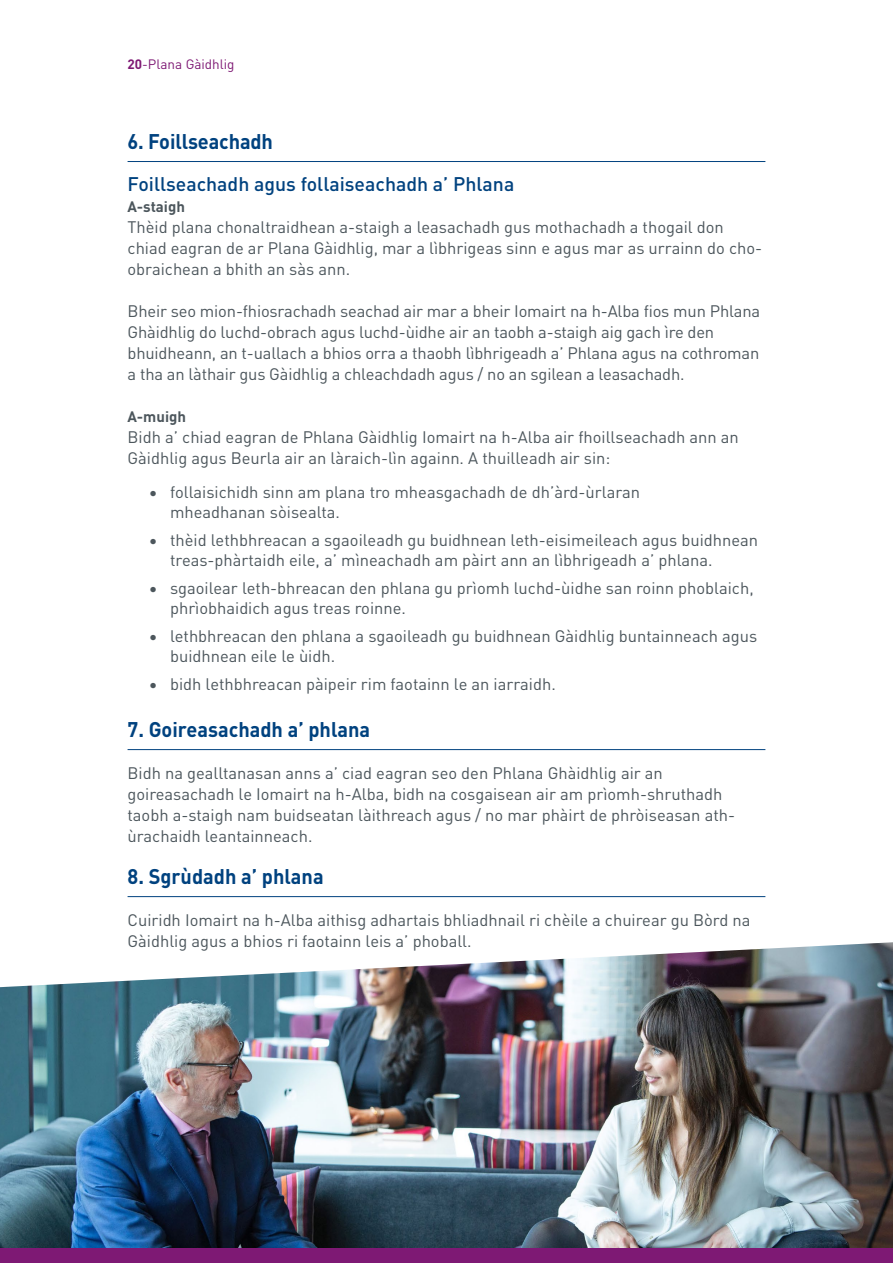
<style>
.page{position:relative;width:893px;height:1263px;background:#fff}
.page>*{position:absolute;margin:0;border:0;box-sizing:border-box;transform-origin:0 0}
.t1{font:700 21px "DINOT";color:#00427f;scale:.95 1}
.t2{font:500 19.5px "DINOT";color:#00427f}
.t3{font:16.5px/21px "DINOT";color:#4c565c}
.t4{font:700 15px "DINOT";color:#4c565c}
.t5{font:13.5px "DINOT";color:#7e1974}
.s1{font-weight:700}
</style>
<div class="page">
<img style="left:0;top:942px;width:893px;height:306px">
<div style="left:0;top:1248px;width:893px;height:15px;background:#7e1974"></div>
<hr style="left:128px;top:161px;width:637px;height:1px;background:#00427f">
<hr style="left:128px;top:749px;width:637px;height:1px;background:#00427f">
<hr style="left:128px;top:896px;width:637px;height:1px;background:#00427f">
<p class="t5" style="left:128px;top:54px;width:109px"><span class="s1">20</span>-Plana Gàidhlig</p>
<p class="t1" style="left:128px;top:125px;width:155px">6. Foillseachadh</p>
<p class="t2" style="left:128px;top:168px;width:388px">Foillseachadh agus follaiseachadh a’ Phlana</p>
<p class="t4" style="left:128px;top:194px;width:59px">A-staigh</p>
<p class="t3" style="left:128px;top:215px;width:636px">Thèid plana chonaltraidhean a-staigh a leasachadh gus mothachadh a thogail don chiad eagran de ar Plana Gàidhlig, mar a lìbhrigeas sinn e agus mar as urrainn do cho&shy;obraichean a bhith an sàs ann.</p>
<p class="t3" style="left:128px;top:299px;width:634px">Bheir seo mion-fhiosrachadh seachad air mar a bheir Iomairt na h-Alba fios mun Phlana Ghàidhlig do luchd-obrach agus luchd-ùidhe air an taobh a-staigh aig gach ìre den bhuidheann, an t-uallach a bhios orra a thaobh lìbhrigeadh a’ Phlana agus na cothroman a tha an làthair gus Gàidhlig a chleachdadh agus / no an sgilean a leasachadh.</p>
<p class="t4" style="left:128px;top:404px;width:60px">A-muigh</p>
<p class="t3" style="left:128px;top:425px;width:613px">Bidh a’ chiad eagran de Phlana Gàidhlig Iomairt na h-Alba air fhoillseachadh ann an<br>Gàidhlig agus Beurla air an làraich-lìn againn. A thuilleadh air sin:</p>
<p class="t3" style="left:170px;top:481px;width:472px;line-height:19.8px;text-indent:-21px">• follaisichidh sinn am plana tro mheasgachadh de dh’àrd-ùrlaran mheadhanan sòisealta.</p>
<p class="t3" style="left:170px;top:529px;width:590px;line-height:19.8px;text-indent:-21px">• thèid lethbhreacan a sgaoileadh gu buidhnean leth-eisimeileach agus buidhnean treas-phàrtaidh eile, a’ mìneachadh am pàirt ann an lìbhrigeadh a’ phlana.</p>
<p class="t3" style="left:170px;top:577px;width:585px;line-height:19.8px;text-indent:-21px">• sgaoilear leth-bhreacan den phlana gu prìomh luchd-ùidhe san roinn phoblaich, phrìobhaidich agus treas roinne.</p>
<p class="t3" style="left:170px;top:625px;width:589px;line-height:19.8px;text-indent:-21px">• lethbhreacan den phlana a sgaoileadh gu buidhnean Gàidhlig buntainneach agus buidhnean eile le ùidh.</p>
<p class="t3" style="left:149px;top:672px;width:408px">• bidh lethbhreacan pàipeir rim faotainn le an iarraidh.</p>
<p class="t1" style="left:128px;top:713px;width:257px">7. Goireasachadh a’ phlana</p>
<p class="t3" style="left:128px;top:761px;width:609px">Bidh na gealltanasan anns a’ ciad eagran seo den Phlana Ghàidhlig air an goireasachadh le Iomairt na h-Alba, bidh na cosgaisean air am prìomh-shruthadh taobh a-staigh nam buidseatan làithreach agus / no mar phàirt de phròiseasan ath&shy;ùrachaidh leantainneach.</p>
<p class="t1" style="left:128px;top:860px;width:208px">8. Sgrùdadh a’ phlana</p>
<p class="t3" style="left:128px;top:908px;width:624px">Cuiridh Iomairt na h-Alba aithisg adhartais bhliadhnail ri chèile a chuirear gu Bòrd na<br>Gàidhlig agus a bhios ri faotainn leis a’ phoball.</p>
</div>
